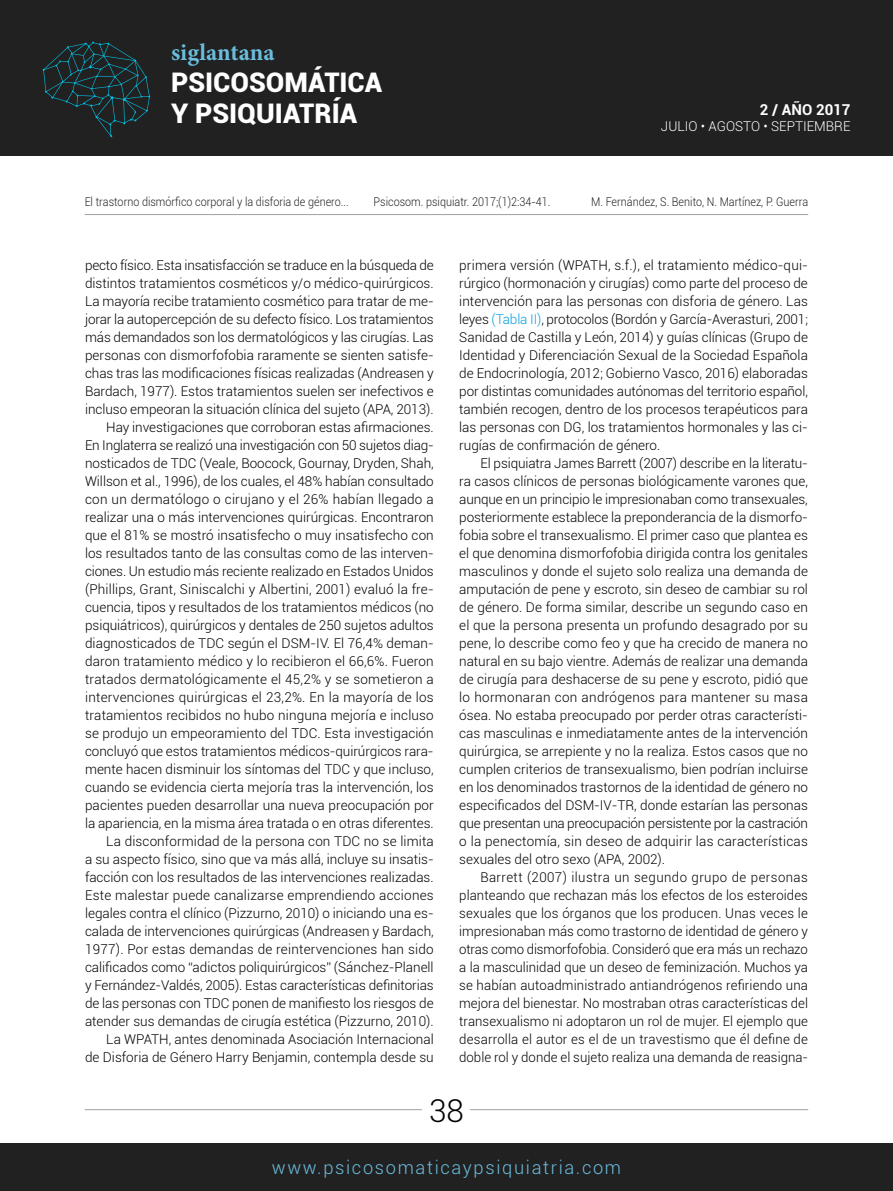
<style>
.page{position:relative;width:893px;height:1191px;background:#fff}
.page>*{position:absolute;margin:0;border:0;box-sizing:border-box;transform-origin:0 0}
.t1{font:300 31.5px "Roboto";color:#000}
.t2{font:900 27px/31.5px "Roboto";color:#fff}
.t3{font:700 24px "Minion Pro";color:#6bbdde}
.t4{font:300 18.3px "Roboto";letter-spacing:.09em;color:#6bbdde}
.t5{font:700 15px "Roboto";color:#fff}
.t6{font:300 13.5px/18px "Roboto";color:#000;text-align:justify}
.t7{font:300 13.5px "Roboto";color:#fff}
.t8{font:300 12px "Roboto";color:#212121;scale:.9 1}
.s1{color:#009fe3}
</style>
<div class="page">
<hr style="left:85px;top:214px;width:723px;height:1px;background:#a2a2a2">
<hr style="left:85px;top:1109px;width:723px;height:1px;background:#a2a2a2">
<div style="left:423px;top:1098px;width:47px;height:23px;background:#fff"></div>
<div style="left:0;top:0;width:893px;height:155px;background:#212121"></div>
<div style="left:0;top:1143px;width:893px;height:48px;background:#212121"></div>
<svg style="left:43px;top:41px;width:107px;height:96px"></svg>
<h3 class="t3" style="left:171px;top:35px;width:105px">siglantana</h3>
<h2 class="t2" style="left:171px;top:65px;width:212px">PSICOSOMÁTICA<br>Y PSIQUIATRÍA</h2>
<p class="t5" style="left:760px;top:99px;width:92px">2 / AÑO 2017</p>
<p class="t7" style="left:661px;top:117px;width:191px">JULIO • AGOSTO • SEPTIEMBRE</p>
<p class="t8" style="left:374px;top:194px;width:198px">Psicosom. psiquiatr. 2017;(1)2:34-41.</p>
<p class="t8" style="left:85px;top:194px;width:295px">El trastorno dismórfico corporal y la disforia de género...</p>
<p class="t8" style="left:591px;top:194px;width:243px">M. Fernández, S. Benito, N. Martínez, P. Guerra</p>
<p class="t6" style="left:85px;top:256px;width:350px;text-align:right">pecto físico. Esta insatisfacción se traduce en la búsqueda de distintos tratamientos cosméticos y/o médico-quirúrgicos.<br>La mayoría recibe tratamiento cosmético para tratar de me&shy;jorar la autopercepción de su defecto físico. Los tratamientos más demandados son los dermatológicos y las cirugías. Las personas con dismorfofobia raramente se sienten satisfe&shy;chas tras las modificaciones físicas realizadas (Andreasen y Bardach, 1977). Estos tratamientos suelen ser inefectivos e incluso empeoran la situación clínica del sujeto (APA, 2013).<br>Hay investigaciones que corroboran estas afirmaciones.<br>En Inglaterra se realizó una investigación con 50 sujetos diag&shy;nosticados de TDC (Veale, Boocock, Gournay, Dryden, Shah, Willson et al., 1996), de los cuales, el 48% habían consultado con un dermatólogo o cirujano y el 26% habían llegado a realizar una o más intervenciones quirúrgicas. Encontraron que el 81% se mostró insatisfecho o muy insatisfecho con los resultados tanto de las consultas como de las interven&shy;ciones. Un estudio más reciente realizado en Estados Unidos (Phillips, Grant, Siniscalchi y Albertini, 2001) evaluó la fre&shy;cuencia, tipos y resultados de los tratamientos médicos (no psiquiátricos), quirúrgicos y dentales de 250 sujetos adultos diagnosticados de TDC según el DSM-IV. El 76,4% deman&shy;daron tratamiento médico y lo recibieron el 66,6%. Fueron tratados dermatológicamente el 45,2% y se sometieron a intervenciones quirúrgicas el 23,2%. En la mayoría de los tratamientos recibidos no hubo ninguna mejoría e incluso se produjo un empeoramiento del TDC. Esta investigación concluyó que estos tratamientos médicos-quirúrgicos rara&shy;mente hacen disminuir los síntomas del TDC y que incluso, cuando se evidencia cierta mejoría tras la intervención, los pacientes pueden desarrollar una nueva preocupación por la apariencia, en la misma área tratada o en otras diferentes.<br>La disconformidad de la persona con TDC no se limita<br>a su aspecto físico, sino que va más allá, incluye su insatis&shy;facción con los resultados de las intervenciones realizadas.<br>Este malestar puede canalizarse emprendiendo acciones legales contra el clínico (Pizzurno, 2010) o iniciando una es&shy;calada de intervenciones quirúrgicas (Andreasen y Bardach, 1977). Por estas demandas de reintervenciones han sido calificados como “adictos poliquirúrgicos” (Sánchez-Planell y Fernández-Valdés, 2005). Estas características definitorias de las personas con TDC ponen de manifiesto los riesgos de atender sus demandas de cirugía estética (Pizzurno, 2010).<br>La WPATH, antes denominada Asociación Internacional<br>de Disforia de Género Harry Benjamin, contempla desde su</p>
<p class="t6" style="left:459px;top:256px;width:350px">primera versión (WPATH, s.f.), el tratamiento médico-qui&shy;rúrgico (hormonación y cirugías) como parte del proceso de intervención para las personas con disforia de género. Las leyes <span class="s1">(Tabla II)</span>, protocolos (Bordón y García-Averasturi, 2001; Sanidad de Castilla y León, 2014) y guías clínicas (Grupo de Identidad y Diferenciación Sexual de la Sociedad Española de Endocrinología, 2012; Gobierno Vasco, 2016) elaboradas por distintas comunidades autónomas del territorio español, también recogen, dentro de los procesos terapéuticos para las personas con DG, los tratamientos hormonales y las ci&shy;rugías de confirmación de género.</p>
<p class="t6" style="left:459px;top:454px;width:350px;text-indent:21px">El psiquiatra James Barrett (2007) describe en la literatu&shy;ra casos clínicos de personas biológicamente varones que, aunque en un principio le impresionaban como transexuales, posteriormente establece la preponderancia de la dismorfo&shy;fobia sobre el transexualismo. El primer caso que plantea es el que denomina dismorfofobia dirigida contra los genitales masculinos y donde el sujeto solo realiza una demanda de amputación de pene y escroto, sin deseo de cambiar su rol de género. De forma similar, describe un segundo caso en el que la persona presenta un profundo desagrado por su pene, lo describe como feo y que ha crecido de manera no natural en su bajo vientre. Además de realizar una demanda de cirugía para deshacerse de su pene y escroto, pidió que lo hormonaran con andrógenos para mantener su masa ósea. No estaba preocupado por perder otras característi&shy;cas masculinas e inmediatamente antes de la intervención quirúrgica, se arrepiente y no la realiza. Estos casos que no cumplen criterios de transexualismo, bien podrían incluirse en los denominados trastornos de la identidad de género no especificados del DSM-IV-TR, donde estarían las personas que presentan una preocupación persistente por la castración o la penectomía, sin deseo de adquirir las características sexuales del otro sexo (APA, 2002).</p>
<p class="t6" style="left:459px;top:868px;width:350px;text-indent:21px">Barrett (2007) ilustra un segundo grupo de personas planteando que rechazan más los efectos de los esteroides sexuales que los órganos que los producen. Unas veces le impresionaban más como trastorno de identidad de género y otras como dismorfofobia. Consideró que era más un rechazo a la masculinidad que un deseo de feminización. Muchos ya se habían autoadministrado antiandrógenos refiriendo una mejora del bienestar. No mostraban otras características del transexualismo ni adoptaron un rol de mujer. El ejemplo que desarrolla el autor es el de un travestismo que él define de doble rol y donde el sujeto realiza una demanda de reasigna-</p>
<h1 class="t1" style="left:429px;top:1088px;width:36px">38</h1>
<h3 class="t4" style="left:272px;top:1154px;width:351px">www.psicosomaticaypsiquiatria.com</h3>
</div>
